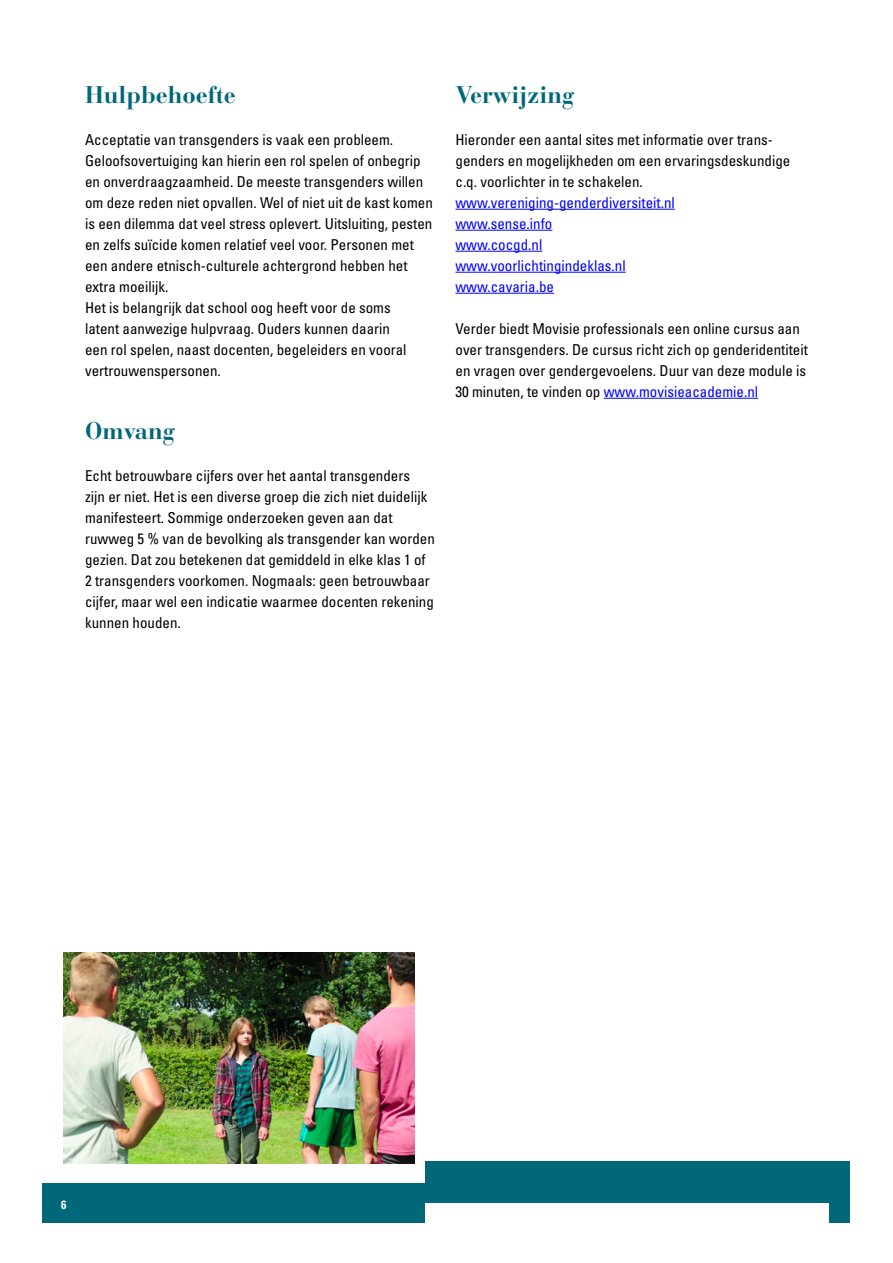
<style>
.page{position:relative;width:893px;height:1263px;background:#fff}
.page>*{position:absolute;margin:0;border:0;box-sizing:border-box;transform-origin:0 0}
.t1{font:700 24px "Bauer Bodoni Std";color:#006879}
.t2{font:condensed 15px/21px "Univers LT Std";color:#000}
.t3{font:condensed 15px/21px "Univers LT Std";color:#00f}
.t4{font:700 condensed 12px "Univers LT Std";color:#fff}
.s1{color:#00f}
</style>
<div class="page">
<div style="left:43px;top:1161px;width:807px;height:61px;background:#006879"></div>
<div style="left:425px;top:1203px;width:404px;height:31px;background:#fff"></div>
<div style="left:43px;top:1161px;width:382px;height:21px;background:#fff"></div>
<img style="left:64px;top:952px;width:351px;height:212px">
<hr style="left:455px;top:209px;width:220px;height:1px;background:#00f">
<hr style="left:455px;top:230px;width:97px;height:1px;background:#00f">
<hr style="left:455px;top:251px;width:87px;height:1px;background:#00f">
<hr style="left:455px;top:272px;width:171px;height:1px;background:#00f">
<hr style="left:455px;top:293px;width:99px;height:1px;background:#00f">
<hr style="left:604px;top:398px;width:154px;height:1px;background:#00f">
<h1 class="t1" style="left:85px;top:80px;width:152px">Hulpbehoefte</h1>
<p class="t2" style="left:85px;top:129px;width:349px">Acceptatie van transgenders is vaak een probleem.<br>Geloofsovertuiging kan hierin een rol spelen of onbegrip en onverdraagzaamheid. De meeste transgenders willen om deze reden niet opvallen. Wel of niet uit de kast komen is een dilemma dat veel stress oplevert. Uitsluiting, pesten en zelfs suïcide komen relatief veel voor. Personen met een andere etnisch-culturele achtergrond hebben het extra moeilijk.<br>Het is belangrijk dat school oog heeft voor de soms<br>latent aanwezige hulpvraag. Ouders kunnen daarin<br>een rol spelen, naast docenten, begeleiders en vooral vertrouwenspersonen.</p>
<h1 class="t1" style="left:85px;top:416px;width:91px">Omvang</h1>
<p class="t2" style="left:85px;top:465px;width:351px">Echt betrouwbare cijfers over het aantal transgenders<br>zijn er niet. Het is een diverse groep die zich niet duidelijk manifesteert. Sommige onderzoeken geven aan dat ruwweg 5 % van de bevolking als transgender kan worden gezien. Dat zou betekenen dat gemiddeld in elke klas 1 of 2 transgenders voorkomen. Nogmaals: geen betrouwbaar cijfer, maar wel een indicatie waarmee docenten rekening kunnen houden.</p>
<h1 class="t1" style="left:455px;top:80px;width:120px">Verwijzing</h1>
<p class="t2" style="left:455px;top:129px;width:336px">Hieronder een aantal sites met informatie over trans&shy;genders en mogelijkheden om een ervaringsdeskundige c.q. voorlichter in te schakelen.</p>
<p class="t3" style="left:455px;top:192px;width:221px">www.vereniging-genderdiversiteit.nl www.sense.info<br>www.cocgd.nl www.voorlichtingindeklas.nl www.cavaria.be</p>
<p class="t2" style="left:455px;top:318px;width:354px">Verder biedt Movisie professionals een online cursus aan over transgenders. De cursus richt zich op genderidentiteit en vragen over gendergevoelens. Duur van deze module is 30 minuten, te vinden op <span class="s1">www.movisieacademie.nl</span></p>
<p class="t4" style="left:61px;top:1197px;width:7px">6</p>
</div>
